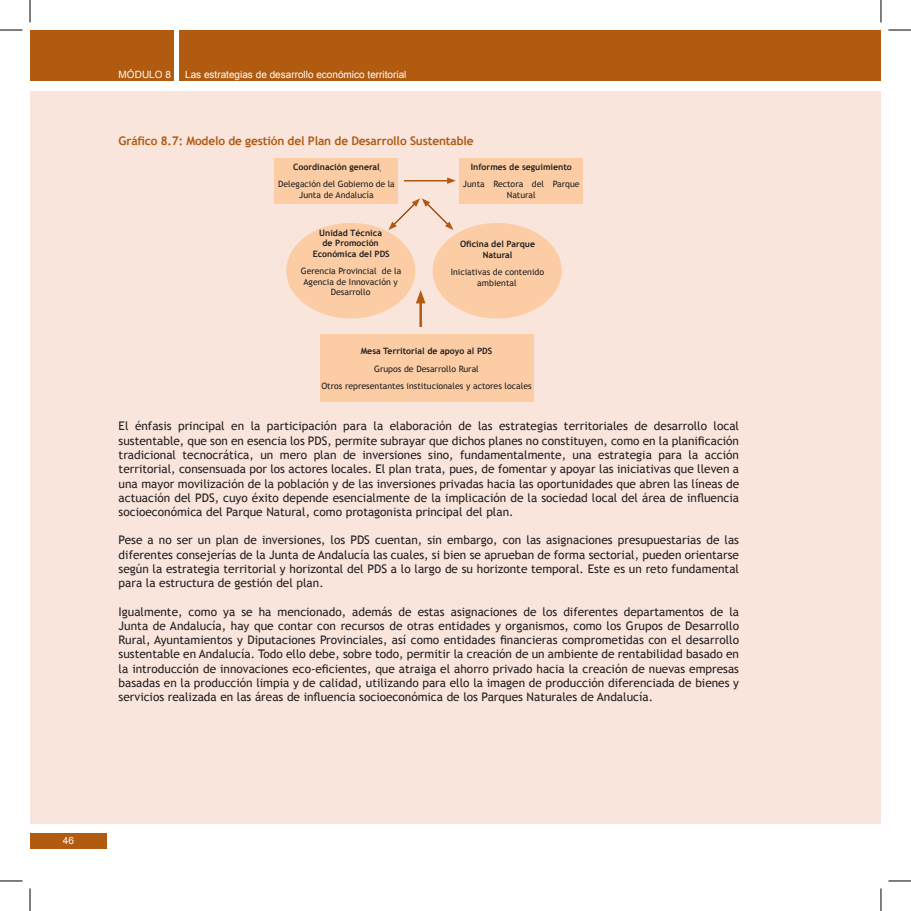
<style>
.page{position:relative;width:911px;height:911px;background:#fff}
.page>*{position:absolute;margin:0;border:0;box-sizing:border-box;transform-origin:0 0}
.t1{font:11.88px/14.2px "Trebuchet MS";color:#231f20;text-align:justify}
.t2{font:700 11.88px "Trebuchet MS";letter-spacing:-.01em;color:#b15b10}
.t3{font:10px "Arial";color:#fff}
.t4{font:8.75px/10.5px "Trebuchet MS";color:#231f20;text-align:center}
.t5{font:700 8.75px/10.5px "Trebuchet MS";color:#231f20;text-align:center}
</style>
<div class="page">
<div style="left:30px;top:30px;width:850px;height:51px;background:#b15b10"></div>
<div style="left:30px;top:832px;width:77px;height:16px;background:#b15b10"></div>
<div style="left:174px;top:30px;width:5px;height:53px;background:#fff"></div>
<hr style="left:880px;top:30px;width:1px;height:51px;background:#b15b10">
<div style="left:30px;top:91px;width:850px;height:733px;background:#f9e5dc"></div>
<div style="left:274px;top:158px;width:124px;height:45px;background:#fccda5"></div>
<div style="left:459px;top:158px;width:124px;height:45px;background:#fccda5"></div>
<div style="left:286px;top:223px;width:129px;height:95px;background:#fccda5;border-radius:50%"></div>
<div style="left:432px;top:223px;width:129px;height:95px;background:#fccda5;border-radius:50%"></div>
<div style="left:319px;top:334px;width:214px;height:68px;background:#fccda5"></div>
<hr style="left:419px;top:298px;width:3px;height:29px;background:#b15b10">
<svg style="left:416px;top:290px;width:9px;height:13px"></svg>
<svg style="left:388px;top:198px;width:65px;height:32px"></svg>
<hr style="left:404px;top:180px;width:45px;height:1px;background:#b15b10">
<svg style="left:447px;top:177px;width:9px;height:7px"></svg>
<svg style="left:30px;top:0;width:1px;height:22px"></svg>
<svg style="left:0;top:30px;width:22px;height:1px"></svg>
<svg style="left:880px;top:0;width:1px;height:22px"></svg>
<svg style="left:888px;top:30px;width:22px;height:1px"></svg>
<svg style="left:30px;top:888px;width:1px;height:22px"></svg>
<svg style="left:0;top:880px;width:22px;height:1px"></svg>
<svg style="left:880px;top:888px;width:1px;height:22px"></svg>
<svg style="left:888px;top:880px;width:22px;height:1px"></svg>
<p class="t3" style="left:119px;top:68px;width:54px">MÓDULO 8</p>
<p class="t3" style="left:185px;top:68px;width:223px">Las estrategias de desarrollo económico territorial</p>
<p class="t2" style="left:119px;top:133px;width:356px">Gráfico 8.7: Modelo de gestión del Plan de Desarrollo Sustentable</p>
<p class="t5" style="left:293px;top:161px;width:88px">Coordinación general</p>
<p class="t4" style="left:278px;top:179px;width:118px">Delegación del Gobierno de la<br>Junta de Andalucía</p>
<p class="t5" style="left:471px;top:161px;width:102px">Informes de seguimiento</p>
<p class="t4" style="left:463px;top:179px;width:118px">Junta Rectora del Parque<br>Natural</p>
<p class="t5" style="left:313px;top:227px;width:78px">Unidad Técnica<br>de Promoción<br>Económica del PDS</p>
<p class="t4" style="left:301px;top:266px;width:102px">Gerencia Provincial de la<br>Agencia de Innovación y<br>Desarrollo</p>
<p class="t5" style="left:460px;top:238px;width:76px">Oficina del Parque<br>Natural</p>
<p class="t4" style="left:450px;top:267px;width:95px">Iniciativas de contenido ambiental</p>
<p class="t5" style="left:361px;top:345px;width:133px">Mesa Territorial de apoyo al PDS</p>
<p class="t4" style="left:321px;top:359px;width:212px;line-height:17.6px">Grupos de Desarrollo Rural<br>Otros representantes institucionales y actores locales</p>
<p class="t1" style="left:119px;top:419px;width:622px">El énfasis principal en la participación para la elaboración de las estrategias territoriales de desarrollo local sustentable, que son en esencia los PDS, permite subrayar que dichos planes no constituyen, como en la planificación tradicional tecnocrática, un mero plan de inversiones sino, fundamentalmente, una estrategia para la acción territorial, consensuada por los actores locales. El plan trata, pues, de fomentar y apoyar las iniciativas que lleven a una mayor movilización de la población y de las inversiones privadas hacia las oportunidades que abren las líneas de actuación del PDS, cuyo éxito depende esencialmente de la implicación de la sociedad local del área de influencia socioeconómica del Parque Natural, como protagonista principal del plan.</p>
<p class="t1" style="left:119px;top:533px;width:622px">Pese a no ser un plan de inversiones, los PDS cuentan, sin embargo, con las asignaciones presupuestarias de las diferentes consejerías de la Junta de Andalucía las cuales, si bien se aprueban de forma sectorial, pueden orientarse según la estrategia territorial y horizontal del PDS a lo largo de su horizonte temporal. Este es un reto fundamental para la estructura de gestión del plan.</p>
<p class="t1" style="left:119px;top:604px;width:622px">Igualmente, como ya se ha mencionado, además de estas asignaciones de los diferentes departamentos de la Junta de Andalucía, hay que contar con recursos de otras entidades y organismos, como los Grupos de Desarrollo Rural, Ayuntamientos y Diputaciones Provinciales, así como entidades financieras comprometidas con el desarrollo sustentable en Andalucía. Todo ello debe, sobre todo, permitir la creación de un ambiente de rentabilidad basado en la introducción de innovaciones eco-eficientes, que atraiga el ahorro privado hacia la creación de nuevas empresas basadas en la producción limpia y de calidad, utilizando para ello la imagen de producción diferenciada de bienes y servicios realizada en las áreas de influencia socioeconómica de los Parques Naturales de Andalucía.</p>
<p class="t3" style="left:63px;top:833px;width:13px">46</p>
</div>
